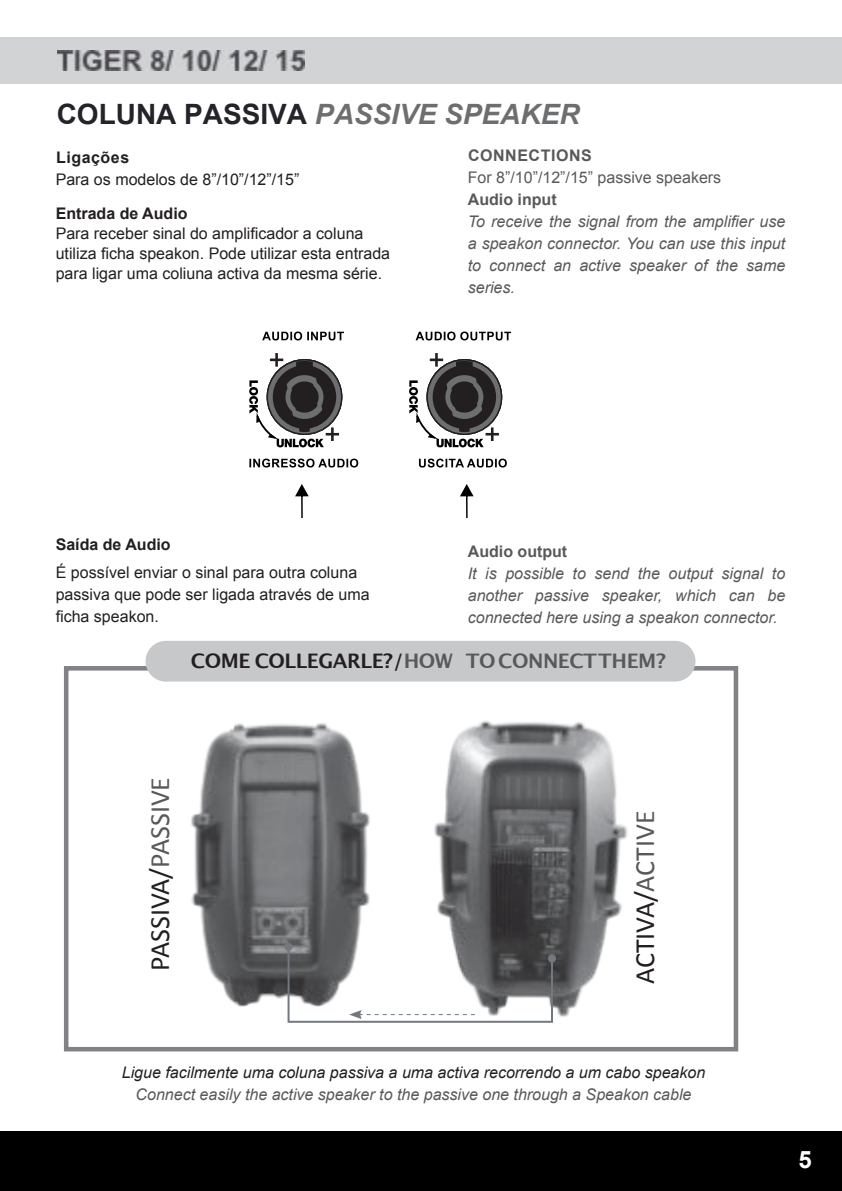
<style>
.page{position:relative;width:842px;height:1191px;background:#fff}
.page>*{position:absolute;margin:0;border:0;box-sizing:border-box;transform-origin:0 0}
.t1{font:28px "Calibri";color:#231f20}
.t2{font:italic 700 28px "Arial";color:#6d6e70}
.t3{font:700 24px "Arial";color:#fff}
.t4{font:700 20px "Lucida Grande";letter-spacing:-.02em;color:#58595b}
.t5{font:italic 16px/22px "Arial";color:#58595b;text-align:justify}
.t6{font:16px/20px "Arial";color:#231f20}
.t7{font:italic 16px "Arial";color:#231f20}
.t8{font:16px "Arial";color:#58595b}
.t9{font:700 16px "Arial";color:#231f20}
.t10{font:700 16px "Arial";color:#58595b}
.t11{font:700 16px "Arial";letter-spacing:.035em;color:#58595b}
.t12{font:700 16px "Arial";letter-spacing:.035em;color:#231f20}
.s1{font-style:normal;color:#25222a}
.s2{color:#231f20}
.s3{color:#58595b}
</style>
<div class="page">
<div style="left:0;top:1131px;width:842px;height:60px;background:#000"></div>
<svg style="left:249px;top:353px;width:94px;height:94px"></svg>
<svg style="left:409px;top:353px;width:94px;height:94px"></svg>
<svg style="left:262px;top:331px;width:82px;height:9px"></svg>
<svg style="left:249px;top:458px;width:109px;height:9px"></svg>
<svg style="left:416px;top:331px;width:95px;height:9px"></svg>
<svg style="left:419px;top:458px;width:88px;height:9px"></svg>
<svg style="left:295px;top:484px;width:14px;height:33px"></svg>
<svg style="left:460px;top:484px;width:14px;height:33px"></svg>
<div style="left:0;top:37px;width:842px;height:46px;background:#d1d3d4"></div>
<img style="left:434px;top:721px;width:194px;height:295px">
<img style="left:57px;top:50px;width:248px;height:21px">
<div style="left:64px;top:666px;width:674px;height:385px;border:5px solid #808285"></div>
<div style="left:146px;top:641px;width:549px;height:40px;background:#c6c8ca;border-radius:20px"></div>
<img style="left:191px;top:723px;width:179px;height:284px">
<div style="left:285px;top:943px;width:8px;height:8px;background:#73777e;border-radius:50%"></div>
<svg style="left:287px;top:945px;width:267px;height:78px"></svg>
<h1 class="t2" style="left:57px;top:103px;width:524px"><span class="s1">COLUNA PASSIVA</span> PASSIVE SPEAKER</h1>
<p class="t12" style="left:56px;top:152px;width:75px">Ligações</p>
<p class="t6" style="left:56px;top:171px;width:245px">Para os modelos de 8”/10”/12”/15”</p>
<p class="t9" style="left:56px;top:208px;width:133px">Entrada de Audio</p>
<p class="t6" style="left:56px;top:225px;width:336px">Para receber sinal do amplificador a coluna utiliza ficha speakon. Pode utilizar esta entrada para ligar uma coliuna activa da mesma série.</p>
<p class="t11" style="left:468px;top:149px;width:125px">CONNECTIONS</p>
<p class="t8" style="left:468px;top:171px;width:255px">For 8”/10”/12”/15” passive speakers</p>
<p class="t10" style="left:468px;top:193px;width:90px">Audio input</p>
<p class="t5" style="left:468px;top:212px;width:319px">To receive the signal from the amplifier use a speakon connector. You can use this input to connect an active speaker of the same series.</p>
<p class="t9" style="left:56px;top:538px;width:116px">Saída de Audio</p>
<p class="t6" style="left:56px;top:562px;width:315px;line-height:22px">É possível enviar o sinal para outra coluna passiva que pode ser ligada através de uma ficha speakon.</p>
<p class="t10" style="left:468px;top:545px;width:101px">Audio output</p>
<p class="t5" style="left:468px;top:564px;width:319px">It is possible to send the output signal to another passive speaker, which can be connected here using a speakon connector.</p>
<p class="t4" style="left:191px;top:652px;width:476px"><span class="s2">COME COLLEGARLE?/</span>HOW TOCONNECTTHEM?</p>
<h1 class="t1" style="left:148px;top:970px;width:195px;rotate:-90deg">PASSIVA/<span class="s3">PASSIVE</span></h1>
<h1 class="t1" style="left:633px;top:984px;width:175px;rotate:-90deg">ACTIVA/<span class="s3">ACTIVE</span></h1>
<p class="t7" style="left:122px;top:1066px;width:585px">Ligue facilmente uma coluna passiva a uma activa recorrendo a um cabo speakon</p>
<p class="t5" style="left:136px;top:1085px;width:557px">Connect easily the active speaker to the passive one through a Speakon cable</p>
<h2 class="t3" style="left:799px;top:1150px;width:15px">5</h2>
</div>
